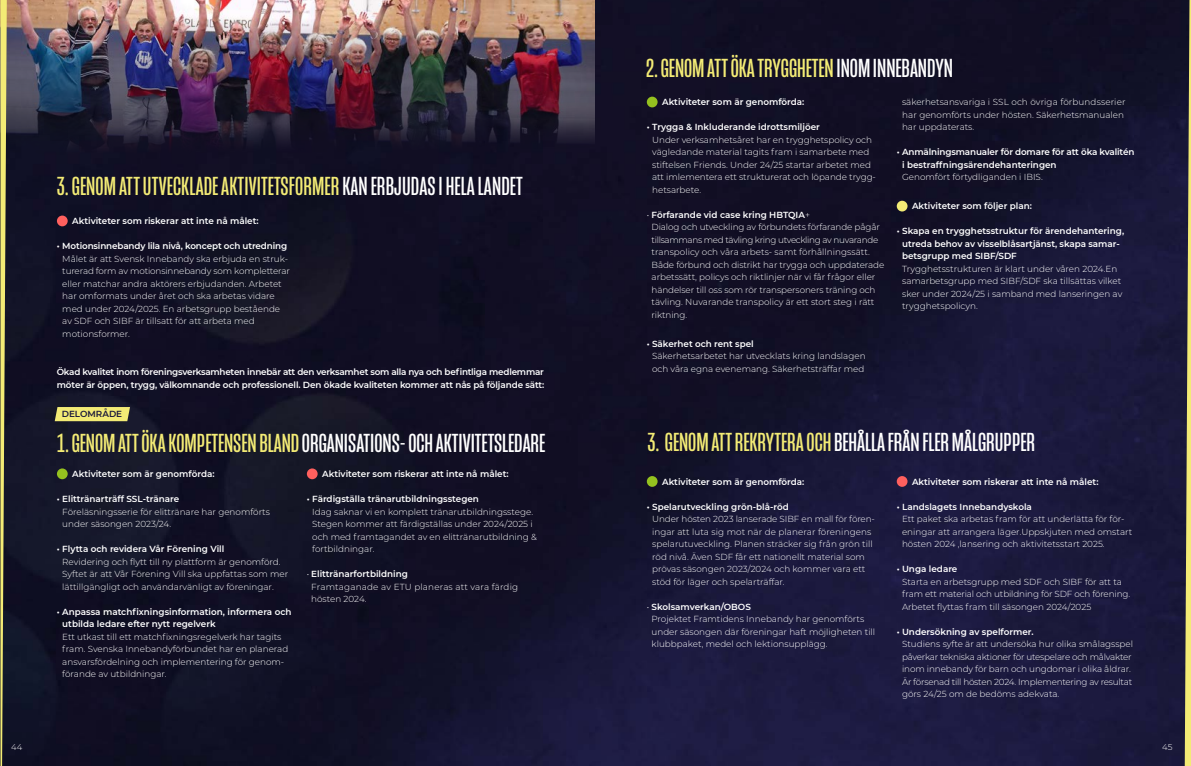
<style>
.page{position:relative;width:1191px;height:766px;background:#fff}
.page>*{position:absolute;margin:0;border:0;box-sizing:border-box;transform-origin:0 0}
.t1{font:26.7px "Mongoose";color:#fff}
.t2{font:26.7px "Mongoose";letter-spacing:.005em;color:#f3eb75}
.t3{font:300 8.8px/12.5px "Montserrat";color:#fff}
.t4{font:600 8.8px/12.5px "Montserrat";color:#fff}
.t5{font:300 8.8px/12.5px "Montserrat";letter-spacing:-.02em;color:#fff}
.t6{font:600 8.8px/12.5px "Montserrat";letter-spacing:-.025em;color:#fff}
.t7{font:300 8.8px/12.5px "Montserrat";letter-spacing:.02em;color:#fff}
.t8{font:600 8.8px "Montserrat";color:#19173b}
.t9{font:300 8.5px "Montserrat";color:#fff}
.s1{color:#fff}
.s2{color:#f3eb75}
.s3{font-weight:600}
</style>
<div class="page">
<img style="left:7px;top:0;width:1177px;height:765px">
<div style="left:57px;top:215px;width:11px;height:11px;background:#ff605e;border-radius:50%"></div>
<div style="left:57px;top:468px;width:11px;height:11px;background:#95c11f;border-radius:50%"></div>
<div style="left:307px;top:468px;width:11px;height:11px;background:#ff605e;border-radius:50%"></div>
<svg style="left:55px;top:407px;width:75px;height:14px"></svg>
<div style="left:647px;top:97px;width:10px;height:10px;background:#95c11f;border-radius:50%"></div>
<div style="left:896px;top:201px;width:11px;height:10px;background:#f3eb75;border-radius:50%"></div>
<div style="left:647px;top:476px;width:10px;height:10px;background:#95c11f;border-radius:50%"></div>
<div style="left:896px;top:476px;width:11px;height:10px;background:#ff605e;border-radius:50%"></div>
<img style="left:7px;top:0;width:588px;height:166px">
<svg style="left:1184px;top:0;width:7px;height:765px;background:#918c58"></svg>
<svg style="left:0;top:0;width:7px;height:765px;background:#938f54"></svg>
<h1 class="t2" style="left:57px;top:170px;width:467px">3. GENOM ATT UTVECKLADE AKTIVITETSFORMER <span class="s1">KAN ERBJUDAS I HELA LANDET</span></h1>
<p class="t4" style="left:72px;top:214px;width:188px">Aktiviteter som riskerar att inte nå målet:</p>
<p class="t4" style="left:57px;top:239px;width:232px">• Motionsinnebandy lila nivå, koncept och utredning</p>
<p class="t3" style="left:62px;top:252px;width:229px">Målet är att Svensk Innebandy ska erbjuda en struk&shy;turerad form av motionsinnebandy som kompletterar eller matchar andra aktörers erbjudanden. Arbetet har omformats under året och ska arbetas vidare med under 2024/2025. En arbetsgrupp bestående av SDF och SIBF är tillsatt för att arbeta med motionsformer.</p>
<p class="t6" style="left:57px;top:365px;width:489px">Ökad kvalitet inom föreningsverksamheten innebär att den verksamhet som alla nya och befintliga medlemmar möter är öppen, trygg, välkomnande och professionell. Den ökade kvaliteten kommer att nås på följande sätt:</p>
<p class="t8" style="left:62px;top:408px;width:62px">DELOMRÅDE</p>
<h1 class="t1" style="left:57px;top:427px;width:490px"><span class="s2">1. GENOM ATT ÖKA KOMPETENSEN BLAND</span> ORGANISATIONS- OCH AKTIVITETSLEDARE</h1>
<p class="t4" style="left:72px;top:467px;width:144px">Aktiviteter som är genomförda:</p>
<p class="t4" style="left:57px;top:492px;width:124px">• Elittränarträff SSL-tränare</p>
<p class="t3" style="left:62px;top:504px;width:209px">Föreläsningsserie för elittränare har genomförts under säsongen 2023/24.</p>
<p class="t4" style="left:57px;top:542px;width:169px">• Flytta och revidera Vår Förening Vill</p>
<p class="t3" style="left:62px;top:554px;width:227px">Revidering och flytt till ny plattform är genomförd.<br>Syftet är att Vår Förening Vill ska uppfattas som mer lättillgängligt och användarvänligt av föreningar.</p>
<p class="t4" style="left:62px;top:604px;width:231px;text-indent:-5px">• Anpassa matchfixningsinformation, informera och utbilda ledare efter nytt regelverk</p>
<p class="t3" style="left:62px;top:629px;width:228px">Ett utkast till ett matchfixningsregelverk har tagits fram. Svenska Innebandyförbundet har en planerad ansvarsfördelning och implementering för genom&shy;förande av utbildningar.</p>
<p class="t4" style="left:322px;top:467px;width:188px">Aktiviteter som riskerar att inte nå målet:</p>
<p class="t4" style="left:307px;top:492px;width:174px">• Färdigställa tränarutbildningsstegen</p>
<p class="t3" style="left:312px;top:504px;width:226px">Idag saknar vi en komplett tränarutbildningsstege.<br>Stegen kommer att färdigställas under 2024/2025 i och med framtagandet av en elittränarutbildning &amp; fortbildningar.</p>
<p class="t7" style="left:311px;top:567px;width:208px;text-indent:-4px">• <span class="s3">Elittränarfortbildning<br></span>Framtaganade av ETU planeras att vara färdig hösten 2024.</p>
<h1 class="t2" style="left:646px;top:53px;width:308px">2. GENOM ATT ÖKA TRYGGHETEN <span class="s1">INOM INNEBANDYN</span></h1>
<p class="t4" style="left:662px;top:95px;width:144px">Aktiviteter som är genomförda:</p>
<p class="t4" style="left:647px;top:120px;width:174px">• Trygga &amp; Inkluderande idrottsmiljöer</p>
<p class="t3" style="left:652px;top:133px;width:225px">Under verksamhetsåret har en trygghetspolicy och vägledande material tagits fram i samarbete med stiftelsen Friends. Under 24/25 startar arbetet med att imlementera ett strukturerat och löpande trygg&shy;hetsarbete.</p>
<p class="t3" style="left:651px;top:208px;width:234px;text-indent:-5px">• <span class="s3">Förfarande vid case kring HBTQIA</span>+<br>Dialog och utveckling av förbundets förfarande pågår tillsammans med tävling kring utveckling av nuvarande transpolicy och våra arbets- samt förhållningssätt.<br>Både förbund och distrikt har trygga och uppdaterade arbetssätt, policys och riktlinjer när vi får frågor eller händelser till oss som rör transpersoners träning och tävling. Nuvarande transpolicy är ett stort steg i rätt riktning.</p>
<p class="t4" style="left:647px;top:337px;width:108px">• Säkerhet och rent spel</p>
<p class="t3" style="left:652px;top:349px;width:215px">Säkerhetsarbetet har utvecklats kring landslagen och våra egna evenemang. Säkerhetsträffar med</p>
<p class="t3" style="left:902px;top:95px;width:225px">säkerhetsansvariga i SSL och övriga förbundsserier har genomförts under hösten. Säkerhetsmanualen har uppdaterats.</p>
<p class="t4" style="left:902px;top:145px;width:234px;text-indent:-5px">• Anmälningsmanualer för domare för att öka kvalitén i bestraffningsärendehanteringen</p>
<p class="t3" style="left:902px;top:170px;width:142px">Genomfört förtydliganden i IBIS.</p>
<p class="t4" style="left:912px;top:199px;width:121px">Aktiviteter som följer plan:</p>
<p class="t4" style="left:902px;top:224px;width:223px;text-indent:-5px">• Skapa en trygghetsstruktur för ärendehantering, utreda behov av visselblåsartjänst, skapa samar&shy;betsgrupp med SIBF/SDF</p>
<p class="t3" style="left:902px;top:262px;width:222px">Trygghetsstrukturen är klart under våren 2024.En samarbetsgrupp med SIBF/SDF ska tillsättas vilket sker under 2024/25 i samband med lanseringen av trygghetspolicyn.</p>
<h1 class="t1" style="left:647px;top:427px;width:389px"><span class="s2">3. GENOM ATT REKRYTERA OCH</span> BEHÅLLA FRÅN FLER MÅLGRUPPER</h1>
<p class="t4" style="left:662px;top:474px;width:144px">Aktiviteter som är genomförda:</p>
<p class="t4" style="left:647px;top:499px;width:143px">• Spelarutveckling grön-blå-röd</p>
<p class="t3" style="left:652px;top:512px;width:224px">Under hösten 2023 lanserade SIBF en mall för fören&shy;ingar att luta sig mot när de planerar föreningens spelarutuveckling. Planen sträcker sig från grön till röd nivå. Även SDF får ett nationellt material som prövas säsongen 2023/2024 och kommer vara ett stöd för läger och spelarträffar.</p>
<p class="t3" style="left:651px;top:600px;width:225px;text-indent:-5px">• <span class="s3">Skolsamverkan/OBOS<br></span>Projektet Framtidens Innebandy har genomförts under säsongen där föreningar haft möjligheten till klubbpaket, medel och lektionsupplägg.</p>
<p class="t4" style="left:912px;top:474px;width:188px">Aktiviteter som riskerar att inte nå målet:</p>
<p class="t4" style="left:896px;top:499px;width:137px">• Landslagets Innebandyskola</p>
<p class="t3" style="left:902px;top:512px;width:232px">Ett paket ska arbetas fram för att underlätta för för&shy;eningar att arrangera läger.Uppskjuten med omstart hösten 2024 ,lansering och aktivitetsstart 2025.</p>
<p class="t4" style="left:896px;top:562px;width:62px">• Unga ledare</p>
<p class="t3" style="left:902px;top:575px;width:229px">Starta en arbetsgrupp med SDF och SIBF för att ta fram ett material och utbildning för SDF och förening.<br>Arbetet flyttas fram till säsongen 2024/2025</p>
<p class="t4" style="left:896px;top:624px;width:138px">• Undersökning av spelformer.</p>
<p class="t5" style="left:902px;top:637px;width:232px">Studiens syfte är att undersöka hur olika smålagsspel påverkar tekniska aktioner för utespelare och målvakter inom innebandy för barn och ungdomar i olika åldrar.<br>Är försenad till hösten 2024. Implementering av resultat görs 24/25 om de bedöms adekvata.</p>
<p class="t9" style="left:11px;top:740px;width:13px">44</p>
<p class="t9" style="left:1162px;top:740px;width:12px">45</p>
</div>
